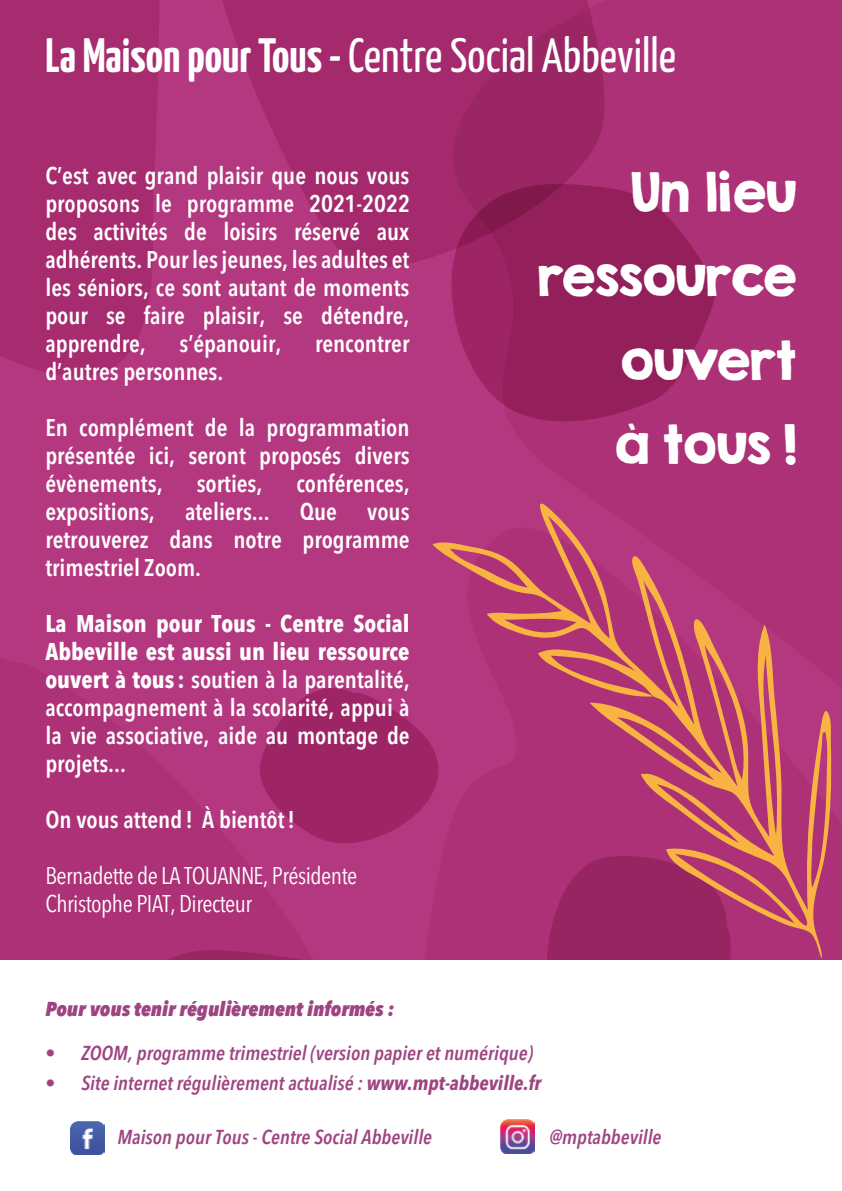
<style>
.page{position:relative;width:842px;height:1191px;background:#fff}
.page>*{position:absolute;margin:0;border:0;box-sizing:border-box;transform-origin:0 0}
.t1{font:48px "Yanone Kaffeesatz";color:#fff}
.t2{font:48px/84px "KG Second Chances Solid";color:#fff;text-align:right}
.t3{font:600 condensed 24px/28px "Avenir Next";color:#fff;text-align:justify}
.t4{font:condensed 24px/28px "Avenir Next";letter-spacing:-.02em;color:#fff}
.t5{font:italic 600 condensed 20px "Avenir Next";color:#9f4482}
.t6{font:italic 800 condensed 20px "Avenir Next";color:#9f4482}
.s1{font-weight:700}
</style>
<div class="page">
<div style="left:0;top:0;width:842px;height:959px;background:#b43880"></div>
<svg style="left:170px;top:950px;width:127px;height:9px"></svg>
<div style="left:0;top:0;width:159px;height:376px;background:#a62c6f"></div>
<svg style="left:222px;top:0;width:383px;height:268px;fill:#a42a6d"></svg>
<svg style="left:260px;top:688px;width:172px;height:155px"></svg>
<svg style="left:451px;top:184px;width:264px;height:237px;fill:#94205b"></svg>
<svg style="left:432px;top:503px;width:400px;height:456px;fill:#ac3176"></svg>
<img style="left:501px;top:1119px;width:34px;height:34px">
<img style="left:71px;top:1121px;width:34px;height:33px">
<h1 class="t1" style="left:45px;top:21px;width:632px"><span class="s1">La Maison pour Tous -</span> Centre Social Abbeville</h1>
<p class="t3" style="left:45px;top:161px;width:366px">C’est avec grand plaisir que nous vous proposons le programme 2021-2022 des activités de loisirs réservé aux adhérents. Pour les jeunes, les adultes et les séniors, ce sont autant de moments pour se faire plaisir, se détendre, apprendre,</p>
<p class="t3" style="left:180px;top:330px;width:103px">s’épanouir,</p>
<p class="t3" style="left:315px;top:330px;width:96px">rencontrer</p>
<p class="t3" style="left:45px;top:358px;width:179px">d’autres personnes.</p>
<p class="t3" style="left:45px;top:414px;width:366px">En complément de la programmation présentée ici, seront proposés divers évènements,</p>
<p class="t3" style="left:197px;top:470px;width:67px">sorties,</p>
<p class="t3" style="left:296px;top:470px;width:115px">conférences,</p>
<p class="t3" style="left:45px;top:498px;width:111px">expositions,</p>
<p class="t3" style="left:185px;top:498px;width:86px">ateliers...</p>
<p class="t3" style="left:300px;top:498px;width:39px">Que</p>
<p class="t3" style="left:45px;top:498px;width:366px;text-indent:322px">vous retrouverez dans notre programme trimestriel Zoom.</p>
<p class="t3" style="left:45px;top:610px;width:366px"><span class="s1">La Maison pour Tous - Centre Social Abbeville est aussi un lieu ressource ouvert à tous :</span> soutien à la parentalité, accompagnement à la scolarité, appui à la vie associative, aide au montage de projets...</p>
<p class="t3" style="left:45px;top:806px;width:251px">On vous attend ! À bientôt!</p>
<p class="t4" style="left:45px;top:862px;width:313px">Bernadette de LA TOUANNE, Présidente<br>Christophe PIAT, Directeur</p>
<h1 class="t2" style="left:538px;top:150px;width:260px">Un lieu ressource ouvert<br>à tous !</h1>
<p class="t6" style="left:45px;top:996px;width:350px">Pour vous tenir régulièrement informés :</p>
<p class="t5" style="left:45px;top:1041px;width:489px">• ZOOM, programme trimestriel (version papier et numérique)</p>
<p class="t5" style="left:45px;top:1071px;width:497px">• Site internet régulièrement actualisé : <span class="s1">www.mpt-abbeville.fr</span></p>
<p class="t5" style="left:117px;top:1125px;width:316px">Maison pour Tous - Centre Social Abbeville</p>
<p class="t5" style="left:549px;top:1125px;width:114px">@mptabbeville</p>
</div>
